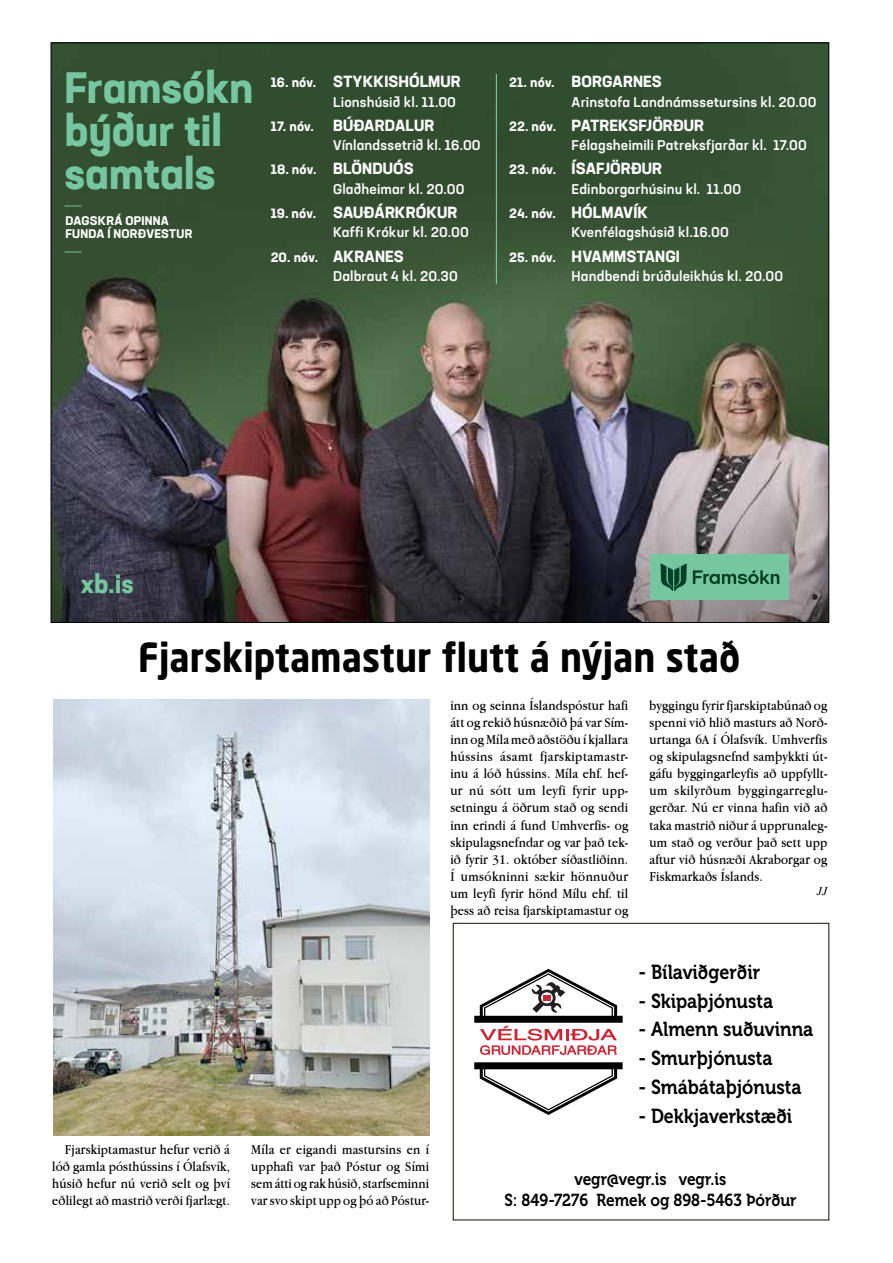
<style>
.page{position:relative;width:893px;height:1263px;background:#fff}
.page>*{position:absolute;margin:0;border:0;box-sizing:border-box;transform-origin:0 0}
.t1{font:700 43.35px/43.3px "Neusa Next Pro";color:#76c7a0}
.t2{font:700 39.6px "Neo Sans W1 G";color:#000;scale:.91 1}
.t3{font:700 25.8px "Neusa Next Pro";color:#76c7a0}
.t4{font:20.25px "Museo 700";color:#000;scale:.89 1}
.t5{font:17.25px/20.7px "Museo 700";color:#000;text-align:center;scale:.89 1}
.t6{font:700 15.9px "Neusa Next Pro";letter-spacing:.005em;color:#fff}
.t7{font:14.25px/17.1px "Apple Garamond";letter-spacing:.01em;color:#000;text-align:justify;scale:1.06 1}
.t8{font:500 13.95px "Neusa Next Pro";letter-spacing:.01em;color:#fff}
.t9{font:700 13.2px "Neusa Next Pro";color:#fff}
.t10{font:700 12.3px/12.5px "Neusa Next Pro";letter-spacing:.015em;color:#fff}
.t11{font:italic 12px "Times";color:#000}
.s1{font-size:13.2px}
.s2{font-size:15.9px}
</style>
<div class="page">
<img style="left:53px;top:45px;width:774px;height:349px">
<img style="left:53px;top:394px;width:774px;height:227px">
<hr style="left:496px;top:74px;width:1px;height:210px;background:#76c7a0">
<svg style="left:65px;top:206px;width:16px;height:1px"></svg>
<svg style="left:65px;top:252px;width:16px;height:1px"></svg>
<div style="left:651px;top:554px;width:138px;height:46px;background:#76c7a0"></div>
<svg style="left:660px;top:563px;width:27px;height:28px"></svg>
<svg style="left:693px;top:570px;width:86px;height:14px"></svg>
<img style="left:54px;top:699px;width:375px;height:436px">
<svg style="left:474px;top:1062px;width:149px;height:53px"></svg>
<svg style="left:474px;top:969px;width:149px;height:86px"></svg>
<h1 class="t1" style="left:65px;top:65px;width:191px">Framsókn býður til samtals</h1>
<p class="t10" style="left:65px;top:215px;width:128px">DAGSKRÁ OPINNA<br>FUNDA Í NORÐVESTUR</p>
<p class="t6" style="left:271px;top:71px;width:192px"><span class="s1">16. nóv.</span> STYKKISHÓLMUR</p>
<p class="t8" style="left:333px;top:93px;width:124px">Lionshúsið kl. 11.00</p>
<p class="t6" style="left:271px;top:115px;width:165px"><span class="s1">17. nóv.</span> BÚÐARDALUR</p>
<p class="t8" style="left:333px;top:136px;width:149px">Vínlandssetrið kl. 16.00</p>
<p class="t6" style="left:271px;top:159px;width:145px"><span class="s1">18. nóv.</span> BLÖNDUÓS</p>
<p class="t8" style="left:333px;top:180px;width:133px">Glaðheimar kl. 20.00</p>
<p class="t6" style="left:271px;top:202px;width:188px"><span class="s1">19. nóv.</span> SAUÐÁRKRÓKUR</p>
<p class="t8" style="left:333px;top:223px;width:137px">Kaffi Krókur kl. 20.00</p>
<p class="t9" style="left:271px;top:248px;width:135px">20. nóv. <span class="s2">AKRANES</span></p>
<p class="t8" style="left:333px;top:267px;width:126px">Dalbraut 4 kl. 20.30</p>
<p class="t6" style="left:509px;top:71px;width:154px"><span class="s1">21. nóv.</span> BORGARNES</p>
<p class="t8" style="left:572px;top:93px;width:246px">Arinstofa Landnámssetursins kl. 20.00</p>
<p class="t6" style="left:509px;top:115px;width:197px"><span class="s1">22. nóv.</span> PATREKSFJÖRÐUR</p>
<p class="t8" style="left:572px;top:136px;width:237px">Félagsheimili Patreksfjarðar kl. 17.00</p>
<p class="t6" style="left:509px;top:159px;width:154px"><span class="s1">23. nóv.</span> ÍSAFJÖRÐUR</p>
<p class="t8" style="left:572px;top:180px;width:171px">Edinborgarhúsinu kl. 11.00</p>
<p class="t6" style="left:509px;top:202px;width:141px"><span class="s1">24. nóv.</span> HÓLMAVÍK</p>
<p class="t8" style="left:572px;top:223px;width:159px">Kvenfélagshúsið kl.16.00</p>
<p class="t6" style="left:509px;top:246px;width:172px"><span class="s1">25. nóv.</span> HVAMMSTANGI</p>
<p class="t8" style="left:572px;top:267px;width:213px">Handbendi brúðuleikhús kl. 20.00</p>
<h3 class="t3" style="left:81px;top:567px;width:54px">xb.is</h3>
<h2 class="t2" style="left:138px;top:632px;width:663px">Fjarskiptamastur flutt á nýjan stað</h2>
<p class="t7" style="left:450px;top:696px;width:169px">inn og seinna Íslandspóstur hafi átt og rekið húsnæðið þá var Sím&shy;inn og Míla með aðstöðu í kjallara hússins ásamt fjarskiptamastr&shy;inu á lóð hússins. Míla ehf. hef&shy;ur nú sótt um leyfi fyrir upp&shy;setningu á öðrum stað og sendi inn erindi á fund Umhverfis- og skipulagsnefndar og var það tek&shy;ið fyrir 31. október síðastliðinn.<br>Í umsókninni sækir hönnuður um leyfi fyrir hönd Mílu ehf. til þess að reisa fjarskiptamastur og</p>
<p class="t7" style="left:649px;top:696px;width:169px">byggingu fyrir fjarskiptabúnað og spenni við hlið masturs að Norð&shy;urtanga 6A í Ólafsvík. Umhverfis og skipulagsnefnd samþykkti út&shy;gáfu byggingarleyfis að uppfyllt&shy;um skilyrðum byggingarreglu&shy;gerðar. Nú er vinna hafin við að taka mastrið niður á upprunaleg&shy;um stað og verður það sett upp aftur við húsnæði Akraborgar og Fiskmarkaðs Íslands.</p>
<p class="t11" style="left:817px;top:881px;width:12px">JJ</p>
<p class="t7" style="left:52px;top:1140px;width:169px;text-indent:13px">Fjarskiptamastur hefur verið á lóð gamla pósthússins í Ólafsvík, húsið hefur nú verið selt og því eðlilegt að mastrið verði fjarlægt.</p>
<p class="t7" style="left:251px;top:1140px;width:169px">Míla er eigandi mastursins en í upphafi var það Póstur og Sími sem átti og rak húsið, starfseminni var svo skipt upp og þó að Póstur-</p>
<h3 class="t4" style="left:638px;top:960px;width:138px">- Bílaviðgerðir</h3>
<h3 class="t4" style="left:638px;top:989px;width:153px">- Skipaþjónusta</h3>
<h3 class="t4" style="left:638px;top:1018px;width:198px">- Almenn suðuvinna</h3>
<h3 class="t4" style="left:638px;top:1047px;width:152px">- Smurþjónusta</h3>
<h3 class="t4" style="left:638px;top:1076px;width:185px">- Smábátaþjónusta</h3>
<h3 class="t4" style="left:638px;top:1105px;width:174px">- Dekkjaverkstæði</h3>
<p class="t5" style="left:504px;top:1169px;width:330px">vegr@vegr.is vegr.is<br>S: 849-7276 Remek og 898-5463 Þórður</p>
</div>
